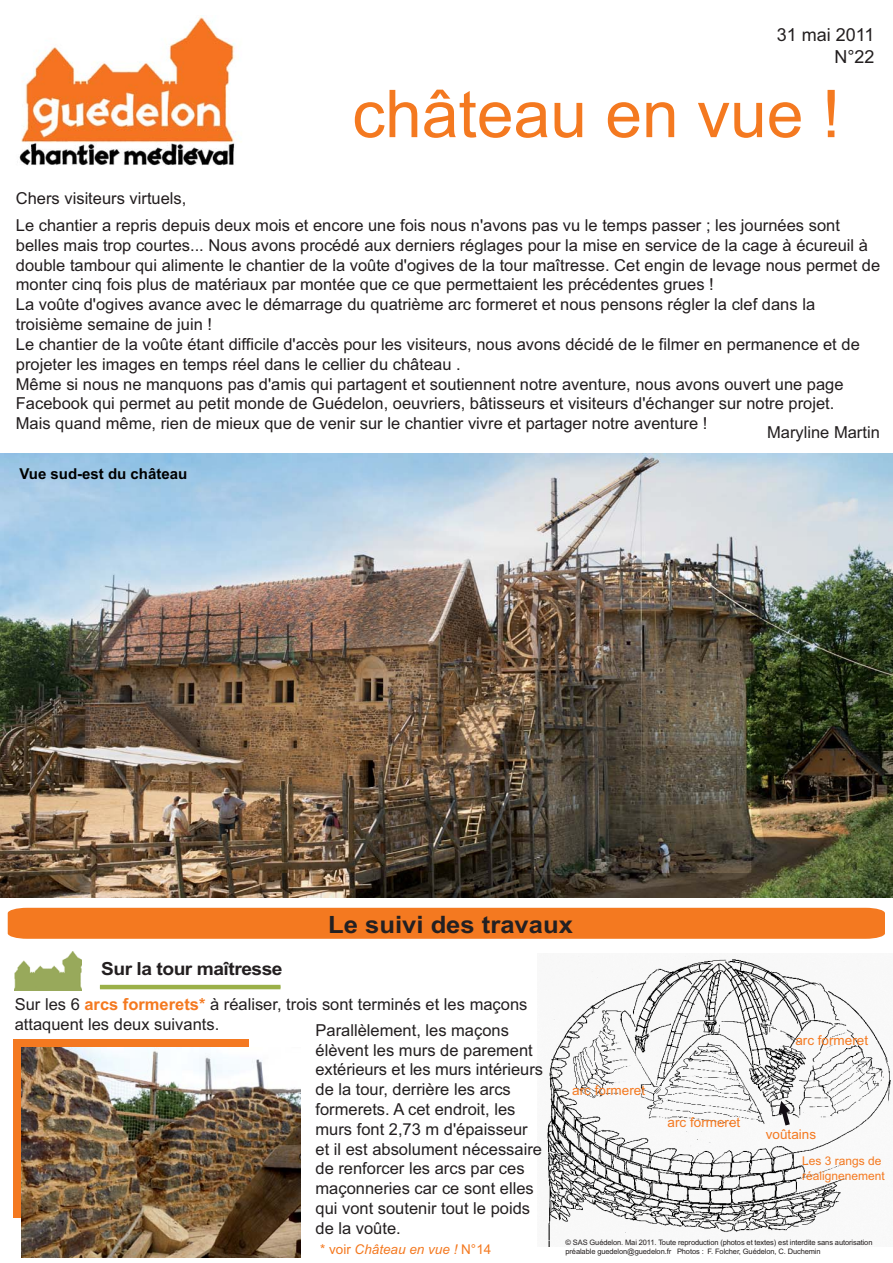
<style>
.page{position:relative;width:893px;height:1263px;background:#fff}
.page>*{position:absolute;margin:0;border:0;box-sizing:border-box;transform-origin:0 0}
.t1{font:66px "Arial";color:#f47920}
.t2{font:700 24px "Arial";color:#232022;scale:1.07 1}
.t3{font:700 18px "Arial";letter-spacing:-.025em;color:#231f20;scale:1.07 1}
.t4{font:18px/21.6px "Arial";color:#231f20;text-align:right}
.t5{font:16.5px/19.8px "Arial";color:#221d1e}
.t6{font:16.5px/19.8px "Arial";color:#231f20}
.t7{font:700 15px "Arial";color:#000}
.t8{font:13.5px "Arial";color:#f47920}
.t9{font:italic 13.5px "Arial";color:#f47920}
.t10{font:12px/14.4px "Arial";color:#f47920}
.t11{font:7.5px/9px "Arial";letter-spacing:-.015em;color:#221d1d}
.s1{font-weight:700;color:#f47920}
.s2{font-style:normal}
</style>
<div class="page">
<div style="left:8px;top:908px;width:877px;height:31px;background:#f47920"></div>
<img style="left:19px;top:16px;width:216px;height:150px">
<hr style="left:100px;top:985px;width:180px;height:4px;background:#9bb048">
<img style="left:14px;top:951px;width:68px;height:39px">
<div style="left:14px;top:1039px;width:235px;height:178px;background:#f47920"></div>
<img style="left:0;top:453px;width:893px;height:444px">
<img style="left:547px;top:956px;width:344px;height:290px">
<svg style="left:778px;top:1101px;width:12px;height:24px"></svg>
<img style="left:21px;top:1048px;width:280px;height:210px">
<p class="t4" style="left:777px;top:26px;width:99px">31 mai 2011<br>N°22</p>
<h1 class="t1" style="left:352px;top:90px;width:490px">château en vue !</h1>
<p class="t5" style="left:16px;top:186px;width:825px;line-height:27px">Chers visiteurs virtuels,<br>Le chantier a repris depuis deux mois et encore une fois nous n'avons pas vu le temps passer ; les journées sont</p>
<p class="t5" style="left:16px;top:237px;width:866px">belles mais trop courtes... Nous avons procédé aux derniers réglages pour la mise en service de la cage à écureuil à double tambour qui alimente le chantier de la voûte d'ogives de la tour maîtresse. Cet engin de levage nous permet de monter cinq fois plus de matériaux par montée que ce que permettaient les précédentes grues !<br>La voûte d'ogives avance avec le démarrage du quatrième arc formeret et nous pensons régler la clef dans la troisième semaine de juin !<br>Le chantier de la voûte étant difficile d'accès pour les visiteurs, nous avons décidé de le filmer en permanence et de projeter les images en temps réel dans le cellier du château .<br>Même si nous ne manquons pas d'amis qui partagent et soutiennent notre aventure, nous avons ouvert une page Facebook qui permet au petit monde de Guédelon, oeuvriers, bâtisseurs et visiteurs d'échanger sur notre projet.<br>Mais quand même, rien de mieux que de venir sur le chantier vivre et partager notre aventure !</p>
<p class="t6" style="left:767px;top:424px;width:114px">Maryline Martin</p>
<p class="t7" style="left:20px;top:469px;width:169px">Vue sud-est du château</p>
<p class="t3" style="left:101px;top:962px;width:171px">Sur la tour maîtresse</p>
<h2 class="t2" style="left:328px;top:916px;width:230px">Le suivi des travaux</h2>
<p class="t6" style="left:15px;top:996px;width:514px">Sur les 6 <span class="s1">arcs formerets*</span> à réaliser, trois sont terminés et les maçons attaquent les deux suivants.</p>
<p class="t6" style="left:315px;top:1022px;width:229px">Parallèlement, les maçons élèvent les murs de parement extérieurs et les murs intérieurs de la tour, derrière les arcs formerets. A cet endroit, les murs font 2,73 m d'épaisseur et il est absolument nécessaire de renforcer les arcs par ces maçonneries car ce sont elles qui vont soutenir tout le poids de la voûte.</p>
<p class="t9" style="left:320px;top:1241px;width:173px"><span class="s2">* voir</span> Château en vue ! <span class="s2">N°14</span></p>
<p class="t8" style="left:572px;top:1085px;width:74px">arc formeret</p>
<p class="t8" style="left:668px;top:1118px;width:74px">arc formeret</p>
<p class="t8" style="left:795px;top:1035px;width:74px">arc formeret</p>
<p class="t8" style="left:766px;top:1129px;width:52px">voûtains</p>
<p class="t10" style="left:802px;top:1155px;width:84px">Les 3 rangs de réalignenement</p>
<p class="t11" style="left:566px;top:1238px;width:308px">© SAS Guédelon. Mai 2011. Toute reproduction (photos et textes) est interdite sans autorisation préalable guedelon@guedelon.fr Photos : F. Folcher, Guédelon, C. Duchemin</p>
</div>
